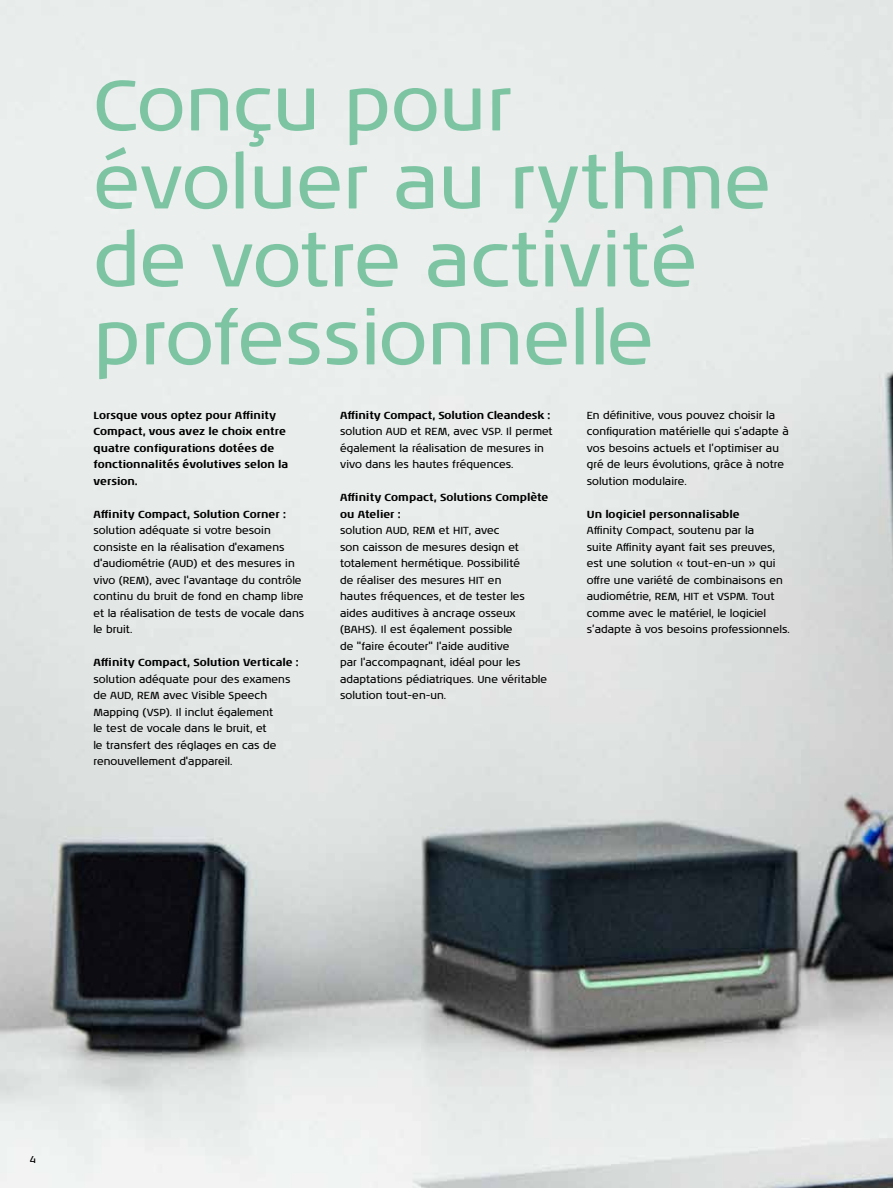
<style>
.page{position:relative;width:893px;height:1188px;background:#fff}
.page>*{position:absolute;margin:0;border:0;box-sizing:border-box;transform-origin:0 0}
.t1{font:73.5px/78px "Noa LT Pro";color:#7dc4a3}
.t2{font:10.5px/16.5px "Noa LT Pro";color:#000}
.t3{font:700 10.5px/16.5px "Noa LT Pro";color:#000}
</style>
<div class="page">
<img style="left:0;top:0;width:893px;height:1188px">
<h1 class="t1" style="left:94px;top:64px;width:679px">Conçu pour évoluer au rythme de votre activité professionnelle</h1>
<p class="t3" style="left:94px;top:406px;width:196px">Lorsque vous optez pour Affinity<br>Compact, vous avez le choix entre quatre configurations dotées de fonctionnalités évolutives selon la version.</p>
<p class="t3" style="left:94px;top:505px;width:194px">Affinity Compact, Solution Corner :</p>
<p class="t2" style="left:94px;top:522px;width:212px">solution adéquate si votre besoin consiste en la réalisation d'examens d'audiométrie (AUD) et des mesures in vivo (REM), avec l'avantage du contrôle continu du bruit de fond en champ libre et la réalisation de tests de vocale dans le bruit.</p>
<p class="t3" style="left:94px;top:654px;width:207px">Affinity Compact, Solution Verticale :</p>
<p class="t2" style="left:94px;top:671px;width:198px">solution adéquate pour des examens de AUD, REM avec Visible Speech Mapping (VSP). Il inclut également<br>le test de vocale dans le bruit, et<br>le transfert des réglages en cas de renouvellement d'appareil.</p>
<p class="t2" style="left:587px;top:406px;width:203px">En définitive, vous pouvez choisir la configuration matérielle qui s’adapte à vos besoins actuels et l’optimiser au gré de leurs évolutions, grâce à notre solution modulaire.</p>
<p class="t3" style="left:587px;top:505px;width:154px">Un logiciel personnalisable</p>
<p class="t2" style="left:587px;top:522px;width:205px">Affinity Compact, soutenu par la<br>suite Affinity ayant fait ses preuves, est une solution « tout-en-un » qui offre une variété de combinaisons en audiométrie, REM, HIT et VSPM. Tout comme avec le matériel, le logiciel s’adapte à vos besoins professionnels.</p>
<p class="t3" style="left:340px;top:406px;width:212px">Affinity Compact, Solution Cleandesk :</p>
<p class="t2" style="left:340px;top:423px;width:214px">solution AUD et REM, avec VSP. Il permet également la réalisation de mesures in vivo dans les hautes fréquences.</p>
<p class="t3" style="left:340px;top:489px;width:210px">Affinity Compact, Solutions Complète ou Atelier :</p>
<p class="t2" style="left:340px;top:522px;width:208px">solution AUD, REM et HIT, avec<br>son caisson de mesures design et totalement hermétique. Possibilité<br>de réaliser des mesures HIT en<br>hautes fréquences, et de tester les aides auditives à ancrage osseux (BAHS). Il est également possible<br>de "faire écouter" l'aide auditive<br>par l'accompagnant, idéal pour les adaptations pédiatriques. Une véritable solution tout-en-un.</p>
<p class="t2" style="left:30px;top:1150px;width:8px">4</p>
</div>
